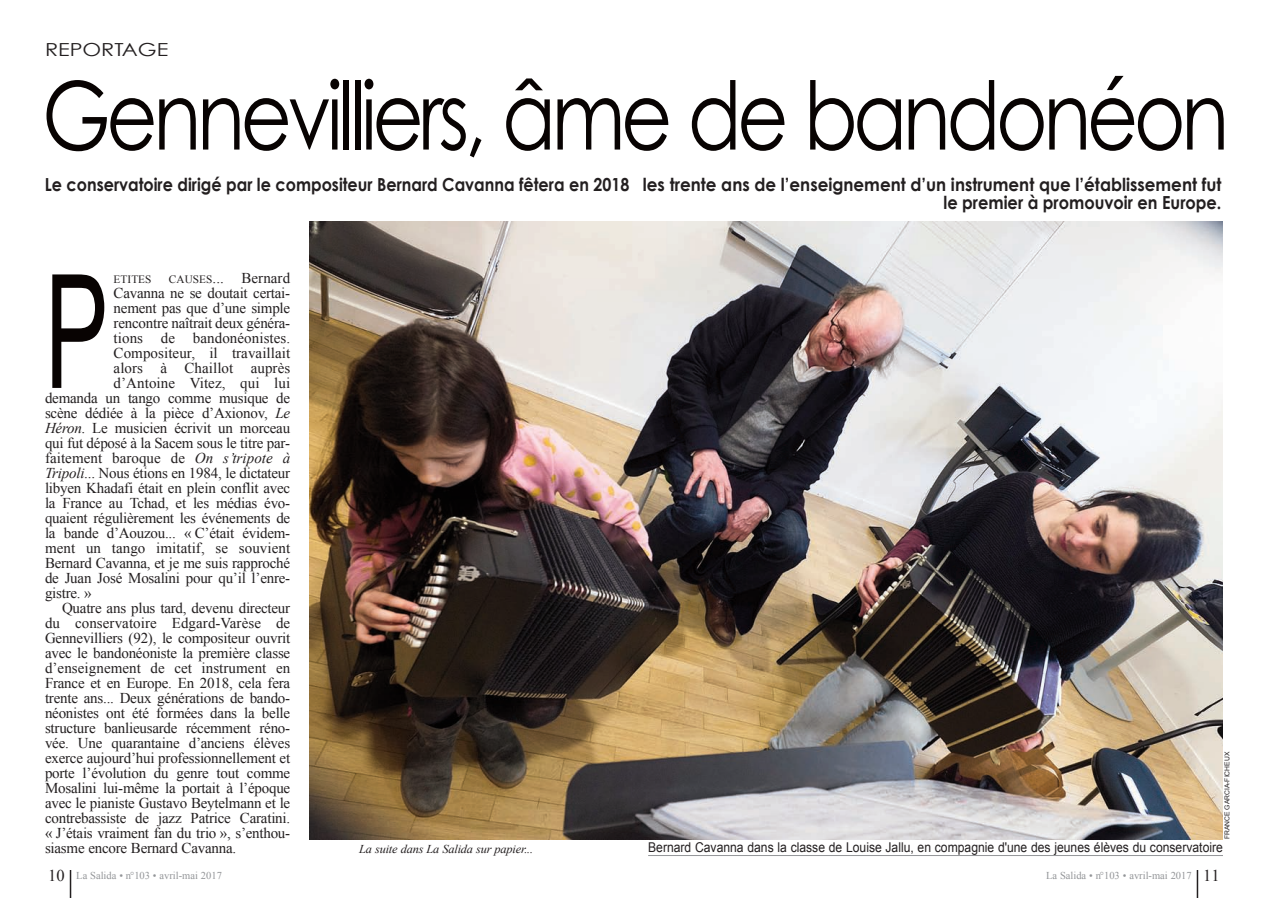
<style>
.page{position:relative;width:1268px;height:898px;background:#fff}
.page>*{position:absolute;margin:0;border:0;box-sizing:border-box;transform-origin:0 0}
.t1{font:158.55px "Arial";color:#080302;scale:.6 1}
.t2{font:94.35px "Century Gothic";letter-spacing:-.055em;color:#080302;scale:.84 1}
.t3{font:700 18px/18px "Century Gothic";color:#231f20;text-align:right;scale:.89 1}
.t4{font:18px "Century Gothic";color:#231f20;scale:1.2 1}
.t5{font:15px "Times New Roman";letter-spacing:-.015em;color:#231f20}
.t6{font:15px "Times New Roman";letter-spacing:.005em;color:#231f20}
.t7{font:13.5px "Arial";color:#231f20;scale:.9 1}
.t8{font:italic 12px "Times New Roman";letter-spacing:-.015em;color:#231f20}
.t9{font:11.25px "Times New Roman";letter-spacing:.005em;color:#231f20}
.t10{font:10.5px "Times New Roman";color:#939598}
.t11{font:6.75px "Arial";color:#231f20}
.s1{font-size:11.25px}
.s2{font-style:italic}
.s3{font-size:16.5px;color:#231f20}
</style>
<div class="page">
<svg style="left:1197px;top:870px;width:1px;height:28px"></svg>
<svg style="left:70px;top:870px;width:1px;height:28px"></svg>
<img style="left:310px;top:222px;width:913px;height:617px">
<hr style="left:648px;top:855px;width:575px;height:1px;background:#939598">
<p class="t4" style="left:45px;top:38px;width:104px">REPORTAGE</p>
<h2 class="t2" style="left:42px;top:55px;width:1415px">Gennevilliers, âme de bandonéon</h2>
<p class="t3" style="left:45px;top:175px;width:1323px">Le conservatoire dirigé par le compositeur Bernard Cavanna fêtera en 2018 les trente ans de l’enseignement d’un instrument que l’établissement fut le premier à promouvoir en Europe.</p>
<h1 class="t1" style="left:45px;top:244px;width:107px">P</h1>
<p class="t9" style="left:114px;top:273px;width:39px">ETITES</p>
<p class="t6" style="left:169px;top:270px;width:123px"><span class="s1">CAUSES</span>... Bernard</p>
<p class="t5" style="left:114px;top:285px;width:178px">Cavanna ne se doutait certai-</p>
<p class="t5" style="left:114px;top:300px;width:178px">nement pas que d’une simple</p>
<p class="t5" style="left:114px;top:315px;width:178px">rencontre naîtrait deux généra-</p>
<p class="t6" style="left:114px;top:330px;width:178px">tions de bandonéonistes.</p>
<p class="t6" style="left:114px;top:345px;width:178px">Compositeur, il travaillait</p>
<p class="t6" style="left:114px;top:360px;width:178px">alors à Chaillot auprès</p>
<p class="t6" style="left:114px;top:375px;width:178px">d’Antoine Vitez, qui lui</p>
<p class="t5" style="left:45px;top:390px;width:247px">demanda un tango comme musique de</p>
<p class="t5" style="left:45px;top:405px;width:247px">scène dédiée à la pièce d’Axionov, <span class="s2">Le</span></p>
<p class="t5" style="left:45px;top:420px;width:247px"><span class="s2">Héron</span>. Le musicien écrivit un morceau</p>
<p class="t5" style="left:45px;top:435px;width:247px">qui fut déposé à la Sacem sous le titre par-</p>
<p class="t6" style="left:45px;top:450px;width:247px">faitement baroque de <span class="s2">On s’tripote à</span></p>
<p class="t5" style="left:45px;top:465px;width:247px"><span class="s2">Tripoli</span>... Nous étions en 1984, le dictateur</p>
<p class="t5" style="left:45px;top:480px;width:247px">libyen Khadafi était en plein conflit avec</p>
<p class="t5" style="left:45px;top:495px;width:247px">la France au Tchad, et les médias évo-</p>
<p class="t5" style="left:45px;top:510px;width:247px">quaient régulièrement les événements de</p>
<p class="t5" style="left:45px;top:525px;width:247px">la bande d’Aouzou... « C’était évidem-</p>
<p class="t6" style="left:45px;top:540px;width:247px">ment un tango imitatif, se souvient</p>
<p class="t5" style="left:45px;top:555px;width:247px">Bernard Cavanna, et je me suis rapproché</p>
<p class="t5" style="left:45px;top:570px;width:247px">de Juan José Mosalini pour qu’il l’enre-</p>
<p class="t5" style="left:45px;top:585px;width:48px">gistre. »</p>
<p class="t5" style="left:62px;top:600px;width:230px">Quatre ans plus tard, devenu directeur</p>
<p class="t6" style="left:45px;top:615px;width:247px">du conservatoire Edgard-Varèse de</p>
<p class="t5" style="left:45px;top:630px;width:247px">Gennevilliers (92), le compositeur ouvrit</p>
<p class="t5" style="left:45px;top:645px;width:247px">avec le bandonéoniste la première classe</p>
<p class="t6" style="left:45px;top:660px;width:247px">d’enseignement de cet instrument en</p>
<p class="t5" style="left:45px;top:675px;width:247px">France et en Europe. En 2018, cela fera</p>
<p class="t5" style="left:45px;top:690px;width:247px">trente ans... Deux générations de bando-</p>
<p class="t5" style="left:45px;top:705px;width:247px">néonistes ont été formées dans la belle</p>
<p class="t5" style="left:45px;top:720px;width:247px">structure banlieusarde récemment réno-</p>
<p class="t5" style="left:45px;top:735px;width:247px">vée. Une quarantaine d’anciens élèves</p>
<p class="t5" style="left:45px;top:750px;width:247px">exerce aujourd’hui professionnellement et</p>
<p class="t5" style="left:45px;top:765px;width:247px">porte l’évolution du genre tout comme</p>
<p class="t5" style="left:45px;top:780px;width:247px">Mosalini lui-même la portait à l’époque</p>
<p class="t5" style="left:45px;top:795px;width:247px">avec le pianiste Gustavo Beytelmann et le</p>
<p class="t5" style="left:45px;top:810px;width:247px">contrebassiste de jazz Patrice Caratini.</p>
<p class="t5" style="left:45px;top:825px;width:247px">« J’étais vraiment fan du trio », s’enthou-</p>
<p class="t5" style="left:45px;top:840px;width:193px">siasme encore Bernard Cavanna.</p>
<p class="t11" style="left:1223px;top:839px;width:89px;rotate:-90deg">FRANCE GARCIA-FICHEUX</p>
<p class="t8" style="left:359px;top:842px;width:176px">La suite dans La Salida sur papier...</p>
<p class="t7" style="left:648px;top:840px;width:640px">Bernard Cavanna dans la classe de Louise Jallu, en compagnie d'une des jeunes élèves du conservatoire</p>
<p class="t10" style="left:48px;top:869px;width:175px"><span class="s3">10</span> La Salida • n°103 • avril-mai 2017</p>
<p class="t10" style="left:1046px;top:869px;width:175px">La Salida • n°103 • avril-mai 2017 <span class="s3">11</span></p>
</div>
